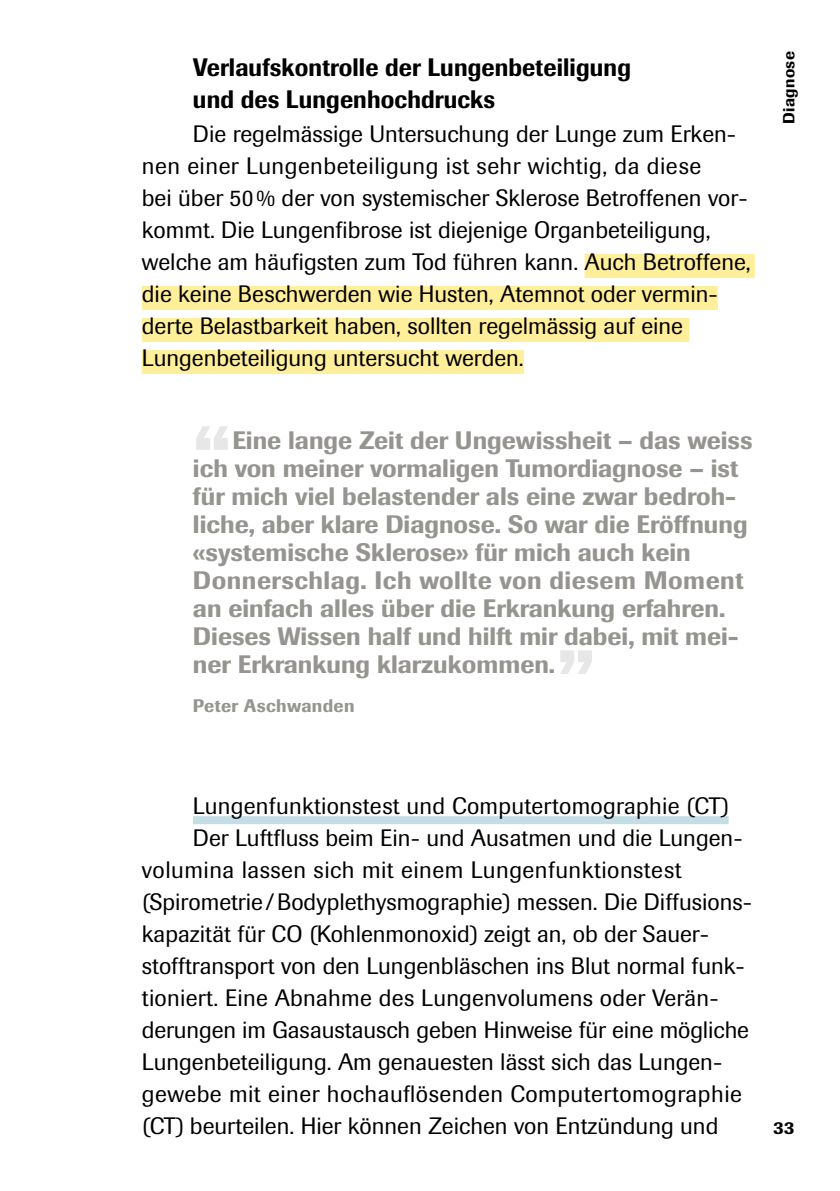
<style>
.page{position:relative;width:840px;height:1191px;background:#fff}
.page>*{position:absolute;margin:0;border:0;box-sizing:border-box;transform-origin:0 0}
.t1{font:500 80px "Imago";color:#e7e7e7}
.t2{font:500 25px/28px "Imago";color:#959490}
.t3{font:500 25px/32px "Imago";letter-spacing:.005em;color:#000;scale:.93 1}
.t4{font:23.6px/32px "Imago";color:#000}
.t5{font:23.6px "Imago";letter-spacing:.02em;color:#000}
.t6{font:500 18px "Imago";letter-spacing:.02em;color:#959490}
.t7{font:500 18px "Imago";color:#000}
.t8{font:500 16px "Imago";letter-spacing:.03em;color:#000}
</style>
<div class="page">
<div style="left:584px;top:254px;width:170px;height:24px;background:#ffee9a"></div>
<div style="left:142px;top:286px;width:575px;height:24px;background:#ffee9a"></div>
<div style="left:142px;top:318px;width:547px;height:24px;background:#ffee9a"></div>
<div style="left:142px;top:350px;width:381px;height:24px;background:#ffee9a"></div>
<div style="left:193px;top:816px;width:535px;height:8px;background:#c5dee6"></div>
<p class="t3" style="left:193px;top:51px;width:472px">Verlaufskontrolle der Lungenbeteiligung und des Lungenhochdrucks</p>
<p class="t4" style="left:142px;top:118px;width:610px;text-indent:51px">Die regelmässige Untersuchung der Lunge zum Erken&shy;nen einer Lungenbeteiligung ist sehr wichtig, da diese<br>bei über 50% der von systemischer Sklerose Betroffenen vor&shy;kommt. Die Lungenfibrose ist diejenige Organbeteiligung, welche am häufigsten zum Tod führen kann. Auch Betroffene, die keine Beschwerden wie Husten, Atemnot oder vermin&shy;derte Belastbarkeit haben, sollten regelmässig auf eine Lungenbeteiligung untersucht werden.</p>
<h1 class="t1" style="left:193px;top:406px;width:40px">“</h1>
<p class="t2" style="left:193px;top:426px;width:561px;text-indent:39px">Eine lange Zeit der Ungewissheit – das weiss ich von meiner vormaligen Tumordiagnose – ist für mich viel belastender als eine zwar bedroh&shy;liche, aber klare Diagnose. So war die Eröffnung «systemische Sklerose» für mich auch kein Donnerschlag. Ich wollte von diesem Moment an einfach alles über die Erkrankung erfahren.<br>Dieses Wissen half und hilft mir dabei, mit mei&shy;ner Erkrankung klarzukommen.</p>
<p class="t6" style="left:193px;top:694px;width:163px">Peter Aschwanden</p>
<h1 class="t1" style="left:556px;top:630px;width:40px">”</h1>
<p class="t8" style="left:778px;top:124px;width:75px;rotate:-90deg">Diagnose</p>
<p class="t4" style="left:193px;top:790px;width:537px">Lungenfunktionstest und Computertomographie (CT)</p>
<p class="t4" style="left:193px;top:822px;width:551px">Der Luftfluss beim Ein- und Ausatmen und die Lungen-</p>
<p class="t5" style="left:142px;top:856px;width:541px">volumina lassen sich mit einem Lungenfunktionstest</p>
<p class="t4" style="left:142px;top:886px;width:611px">(Spirometrie/Bodyplethysmographie) messen. Die Diffusions-</p>
<p class="t4" style="left:142px;top:918px;width:560px">kapazität für CO (Kohlenmonoxid) zeigt an, ob der Sauer-----</p>
<p class="t4" style="left:142px;top:950px;width:602px">stofftransport von den Lungenbläschen ins Blut normal funk-</p>
<p class="t4" style="left:142px;top:982px;width:578px">tioniert. Eine Abnahme des Lungenvolumens oder Verän-</p>
<p class="t4" style="left:142px;top:1014px;width:608px">derungen im Gasaustausch geben Hinweise für eine mögliche</p>
<p class="t4" style="left:142px;top:1046px;width:581px">Lungenbeteiligung. Am genauesten lässt sich das Lungen-</p>
<p class="t5" style="left:142px;top:1080px;width:601px">gewebe mit einer hochauflösenden Computertomographie</p>
<p class="t4" style="left:142px;top:1110px;width:577px">(CT) beurteilen. Hier können Zeichen von Entzündung und</p>
<p class="t7" style="left:773px;top:1117px;width:22px">33</p>
</div>
